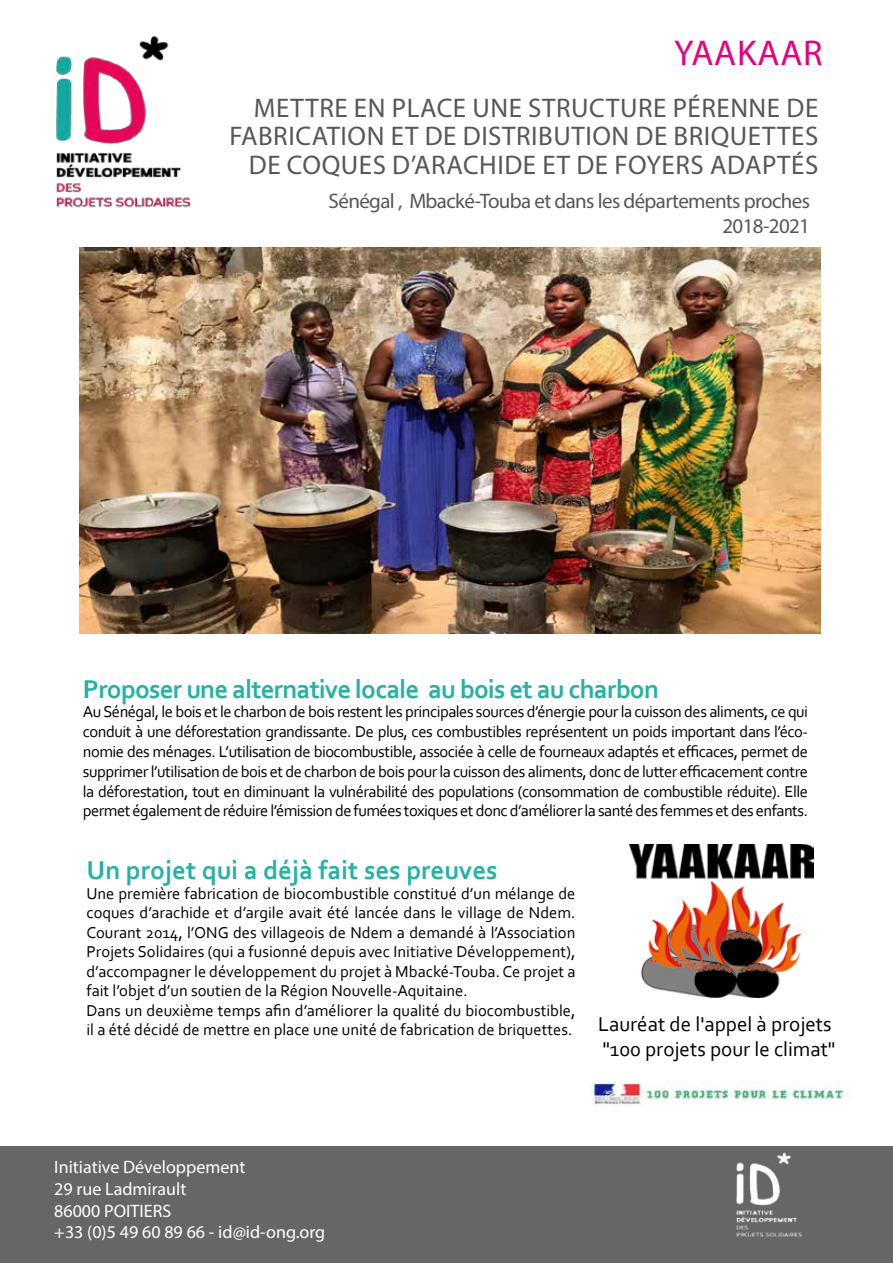
<style>
.page{position:relative;width:893px;height:1263px;background:#fff}
.page>*{position:absolute;margin:0;border:0;box-sizing:border-box;transform-origin:0 0}
.t1{font:36px "Myriad Pro";letter-spacing:.02em;color:#e6007d}
.t2{font:27px/28.5px "Myriad Pro";letter-spacing:.02em;color:#575756;text-align:right}
.t3{font:700 27px "Corbel";letter-spacing:-.03em;color:#25b1a4}
.t4{font:700 27px "Corbel";color:#25b1a4}
.t5{font:21px/25.2px "Myriad Pro";letter-spacing:-.03em;color:#575756;text-align:right}
.t6{font:21px/25.2px "Corbel";color:#000}
.t7{font:18px/21.6px "Myriad Pro";color:#fff}
.t8{font:16.5px/19.5px "Corbel";color:#000}
</style>
<div class="page">
<div style="left:0;top:1146px;width:893px;height:117px;background:#666"></div>
<img style="left:736px;top:1152px;width:66px;height:85px">
<img style="left:56px;top:35px;width:135px;height:173px">
<img style="left:629px;top:844px;width:184px;height:153px">
<img style="left:591px;top:1082px;width:258px;height:25px">
<img style="left:79px;top:247px;width:742px;height:387px">
<h1 class="t1" style="left:674px;top:30px;width:150px">YAAKAAR</h1>
<h2 class="t2" style="left:229px;top:93px;width:590px">METTRE EN PLACE UNE STRUCTURE PÉRENNE DE<br>FABRICATION ET DE DISTRIBUTION DE BRIQUETTES<br>DE COQUES D’ARACHIDE ET DE FOYERS ADAPTÉS</h2>
<p class="t5" style="left:329px;top:188px;width:483px">Sénégal , Mbacké-Touba et dans les départements proches<br>2018-2021</p>
<h2 class="t3" style="left:83px;top:672px;width:578px">Proposer une alternative locale au bois et au charbon</h2>
<p class="t8" style="left:83px;top:701px;width:727px;text-align:justify">Au Sénégal, le bois et le charbon de bois restent les principales sources d’énergie pour la cuisson des aliments, ce qui conduit à une déforestation grandissante. De plus, ces combustibles représentent un poids important dans l’éco&shy;nomie des ménages. L’utilisation de biocombustible, associée à celle de fourneaux adaptés et efficaces, permet de supprimer l’utilisation de bois et de charbon de bois pour la cuisson des aliments, donc de lutter efficacement contre la déforestation, tout en diminuant la vulnérabilité des populations (consommation de combustible réduite). Elle permet également de réduire l’émission de fumées toxiques et donc d’améliorer la santé des femmes et des enfants.</p>
<h2 class="t4" style="left:86px;top:854px;width:413px">Un projet qui a déjà fait ses preuves</h2>
<p class="t8" style="left:86px;top:883px;width:491px">Une première fabrication de biocombustible constitué d’un mélange de coques d’arachide et d’argile avait été lancée dans le village de Ndem.<br>Courant 2014, l’ONG des villageois de Ndem a demandé à l’Association Projets Solidaires (qui a fusionné depuis avec Initiative Développement), d’accompagner le développement du projet à Mbacké-Touba. Ce projet a fait l’objet d’un soutien de la Région Nouvelle-Aquitaine.<br>Dans un deuxième temps afin d’améliorer la qualité du biocombustible, il a été décidé de mettre en place une unité de fabrication de briquettes.</p>
<p class="t6" style="left:598px;top:1011px;width:239px">Lauréat de l'appel à projets "100 projets pour le climat"</p>
<p class="t7" style="left:54px;top:1156px;width:272px">Initiative Développement<br>29 rue Ladmirault<br>86000 POITIERS<br>+33 (0)5 49 60 89 66 - id@id-ong.org</p>
</div>
